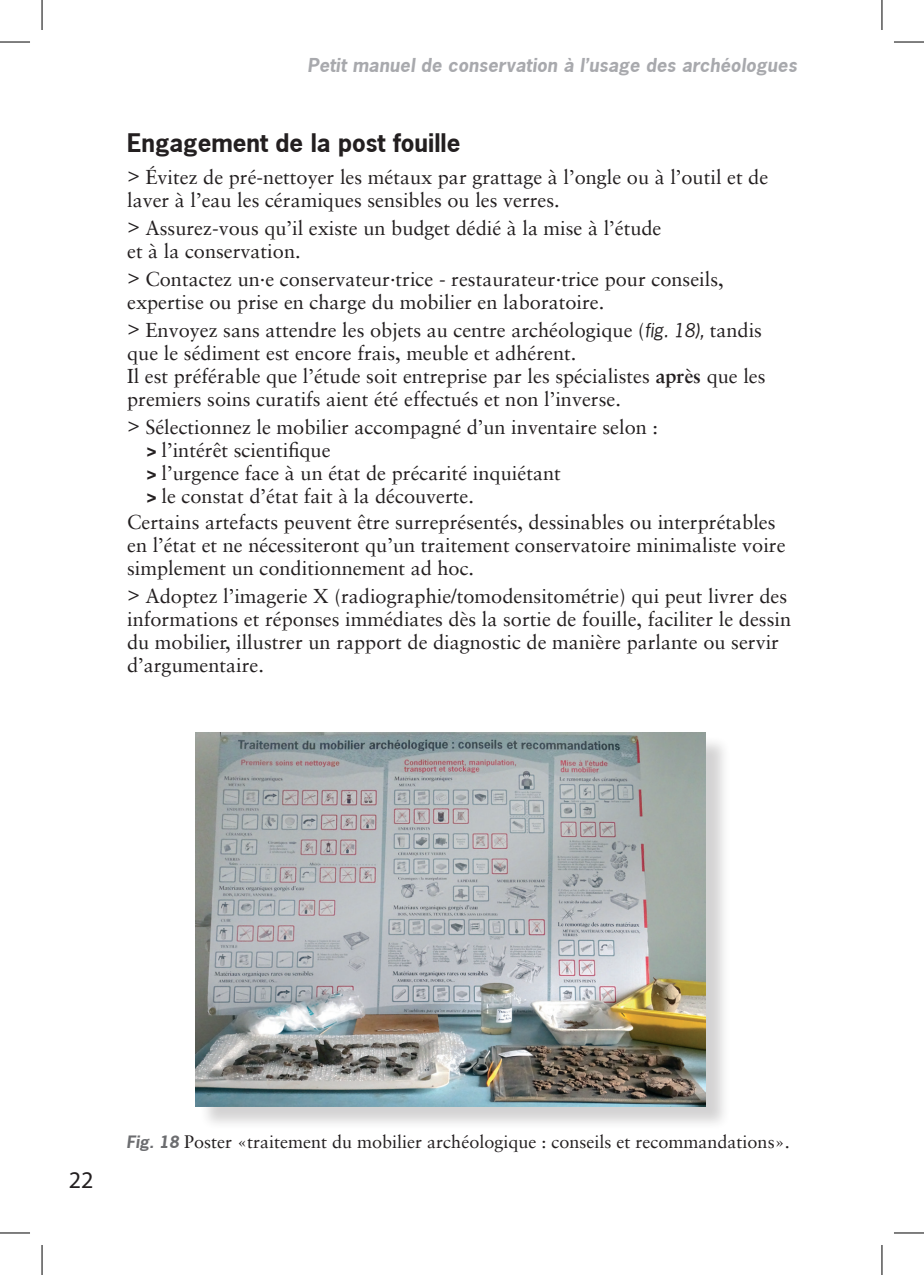
<style>
.page{position:relative;width:924px;height:1275px;background:#fff}
.page>*{position:absolute;margin:0;border:0;box-sizing:border-box;transform-origin:0 0}
.t1{font:700 24px "News Gothic";color:#231f20}
.t2{font:24px "Myriad Pro";color:#231f20}
.t3{font:20px/23px "Sabon";color:#231f20}
.t4{font:18px "Sabon";color:#231f20}
.t5{font:italic 700 18px "News Gothic";letter-spacing:.01em;color:#a8a9ad}
.s1{font-family:"News Gothic"}
.s2{font-family:"News Gothic";font-style:italic;font-size:18px}
.s3{font-weight:700}
.s4{font-family:"News Gothic";font-weight:700}
.s5{font-family:"News Gothic";font-weight:700;font-style:italic;font-size:16px;color:#6c6d70}
</style>
<div class="page">
<div style="left:199px;top:735px;width:531px;height:396px;background:#231f20;opacity:.2"></div>
<img style="left:196px;top:732px;width:509px;height:374px">
<hr style="left:0;top:42px;width:30px;height:1px;background:#000">
<hr style="left:893px;top:42px;width:30px;height:1px;background:#000">
<hr style="left:0;top:1232px;width:30px;height:1px;background:#000">
<hr style="left:893px;top:1232px;width:30px;height:1px;background:#000">
<hr style="left:42px;top:0;width:1px;height:30px;background:#000">
<hr style="left:42px;top:1245px;width:1px;height:30px;background:#000">
<hr style="left:881px;top:0;width:1px;height:30px;background:#000">
<hr style="left:881px;top:1245px;width:1px;height:30px;background:#000">
<p class="t5" style="left:307px;top:53px;width:490px">Petit manuel de conservation à l’usage des archéologues</p>
<p class="t1" style="left:127px;top:127px;width:334px">Engagement de la post fouille</p>
<p class="t3" style="left:127px;top:165px;width:642px"><span class="s1">&gt;</span> Évitez de pré-nettoyer les métaux par grattage à l’ongle ou à l’outil et de laver à l’eau les céramiques sensibles ou les verres.</p>
<p class="t3" style="left:127px;top:216px;width:535px"><span class="s1">&gt;</span> Assurez-vous qu’il existe un budget dédié à la mise à l’étude et à la conservation.</p>
<p class="t3" style="left:127px;top:267px;width:597px"><span class="s1">&gt;</span> Contactez un·e conservateur·trice - restaurateur·trice pour conseils, expertise ou prise en charge du mobilier en laboratoire.</p>
<p class="t3" style="left:127px;top:318px;width:639px"><span class="s1">&gt;</span> Envoyez sans attendre les objets au centre archéologique (<span class="s2">fig. 18),</span> tandis que le sédiment est encore frais, meuble et adhérent.<br>Il est préférable que l’étude soit entreprise par les spécialistes <span class="s3">après</span> que les premiers soins curatifs aient été effectués et non l’inverse.</p>
<p class="t3" style="left:146px;top:415px;width:513px;text-indent:-19px"><span class="s1">&gt;</span> Sélectionnez le mobilier accompagné d’un inventaire selon : <span class="s4">&gt;</span> l’intérêt scientifique<br><span class="s4">&gt;</span> l’urgence face à un état de précarité inquiétant<br><span class="s4">&gt;</span> le constat d’état fait à la découverte.</p>
<p class="t3" style="left:127px;top:510px;width:659px">Certains artefacts peuvent être surreprésentés, dessinables ou interprétables en l’état et ne nécessiteront qu’un traitement conservatoire minimaliste voire simplement un conditionnement ad hoc.</p>
<p class="t3" style="left:127px;top:584px;width:665px"><span class="s1">&gt;</span> Adoptez l’imagerie X (radiographie/tomodensitométrie) qui peut livrer des informations et réponses immédiates dès la sortie de fouille, faciliter le dessin du mobilier, illustrer un rapport de diagnostic de manière parlante ou servir d’argumentaire.</p>
<p class="t2" style="left:69px;top:1165px;width:26px">22</p>
<p class="t4" style="left:126px;top:1130px;width:664px"><span class="s5">Fig. 18</span> Poster «traitement du mobilier archéologique : conseils et recommandations».</p>
</div>
